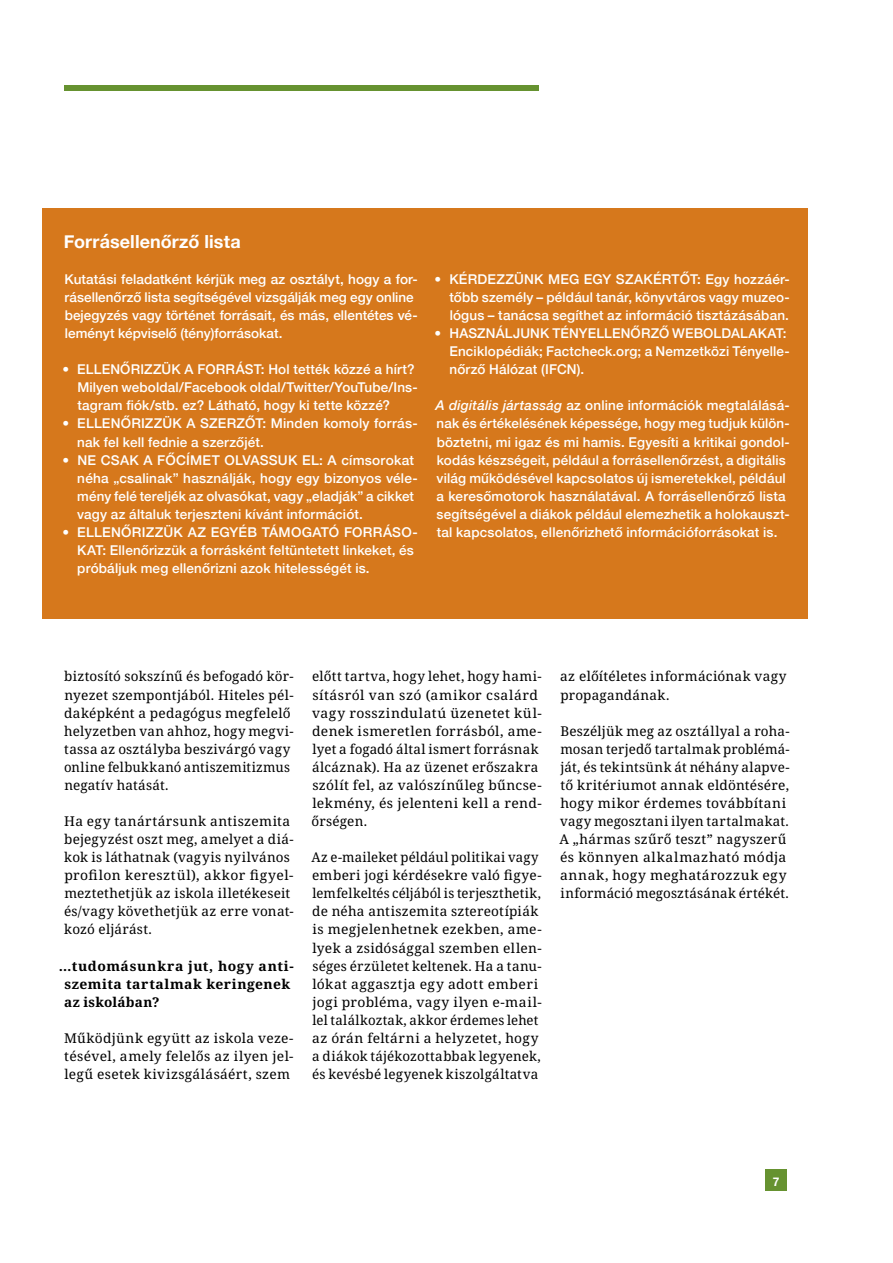
<style>
.page{position:relative;width:893px;height:1263px;background:#fff}
.page>*{position:absolute;margin:0;border:0;box-sizing:border-box;transform-origin:0 0}
.t1{font:700 18px "Helvetica Neue";letter-spacing:.005em;color:#fff}
.t2{font:13.5px/18px "Noto Serif";letter-spacing:.02em;color:#000}
.t3{font:500 13.5px/18px "Helvetica Neue";letter-spacing:.01em;color:#fff}
.t4{font:700 13.5px/18px "Noto Serif";letter-spacing:.035em;color:#000}
.t5{font:700 12px "Helvetica Neue";color:#fff}
.s1{font-style:italic}
</style>
<div class="page">
<div style="left:765px;top:1169px;width:22px;height:22px;background:#669230"></div>
<div style="left:64px;top:85px;width:475px;height:5px;background:#669230"></div>
<div style="left:43px;top:249px;width:765px;height:370px;background:#d6781c"></div>
<div style="left:43px;top:208px;width:765px;height:61px;background:#d6781c"></div>
<h1 class="t1" style="left:64px;top:227px;width:178px">Forrásellenőrző lista</h1>
<p class="t3" style="left:65px;top:269px;width:355px">Kutatási feladatként kérjük meg az osztályt, hogy a for&shy;rásellenőrző lista segítségével vizsgálják meg egy online bejegyzés vagy történet forrásait, és más, ellentétes vé&shy;leményt képviselő (tény)forrásokat.</p>
<p class="t3" style="left:77px;top:359px;width:342px;text-indent:-15px">• ELLENŐRIZZÜK A FORRÁST: Hol tették közzé a hírt?<br>Milyen weboldal/Facebook oldal/Twitter/YouTube/Ins&shy;tagram fiók/stb. ez? Látható, hogy ki tette közzé?</p>
<p class="t3" style="left:77px;top:413px;width:342px;text-indent:-15px">• ELLENŐRIZZÜK A SZERZŐT: Minden komoly forrás&shy;nak fel kell fednie a szerzőjét.</p>
<p class="t3" style="left:77px;top:450px;width:342px;text-indent:-15px">• NE CSAK A FŐCÍMET OLVASSUK EL: A címsorokat néha „csalinak” használják, hogy egy bizonyos véle&shy;mény felé tereljék az olvasókat, vagy „eladják” a cikket vagy az általuk terjeszteni kívánt információt.</p>
<p class="t3" style="left:77px;top:522px;width:342px;text-indent:-15px">• ELLENŐRIZZÜK AZ EGYÉB TÁMOGATÓ FORRÁSO-<br>KAT: Ellenőrizzük a forrásként feltüntetett linkeket, és próbáljuk meg ellenőrizni azok hitelességét is.</p>
<p class="t3" style="left:449px;top:269px;width:342px;text-align:justify;text-indent:-15px">• KÉRDEZZÜNK MEG EGY SZAKÉRTŐT: Egy hozzáér&shy;tőbb személy – például tanár, könyvtáros vagy muzeo&shy;lógus – tanácsa segíthet az információ tisztázásában.</p>
<p class="t3" style="left:449px;top:323px;width:342px;text-indent:-15px">• HASZNÁLJUNK TÉNYELLENŐRZŐ WEBOLDALAKAT:<br>Enciklopédiák; Factcheck.org; a Nemzetközi Tényelle&shy;nőrző Hálózat (IFCN).</p>
<p class="t3" style="left:436px;top:395px;width:356px"><span class="s1">A digitális jártasság</span> az online információk megtalálásá&shy;nak és értékelésének képessége, hogy meg tudjuk külön&shy;böztetni, mi igaz és mi hamis. Egyesíti a kritikai gondol&shy;kodás készségeit, például a forrásellenőrzést, a digitális világ működésével kapcsolatos új ismeretekkel, például a keresőmotorok használatával. A forrásellenőrző lista segítségével a diákok például elemezhetik a holokauszt&shy;tal kapcsolatos, ellenőrizhető információforrásokat is.</p>
<p class="t2" style="left:64px;top:668px;width:231px">biztosító sokszínű és befogadó kör&shy;nyezet szempontjából. Hiteles pél&shy;daképként a pedagógus megfelelő helyzetben van ahhoz, hogy megvi&shy;tassa az osztályba beszivárgó vagy online felbukkanó antiszemitizmus negatív hatását.</p>
<p class="t2" style="left:64px;top:812px;width:231px">Ha egy tanártársunk antiszemita bejegyzést oszt meg, amelyet a diá&shy;kok is láthatnak (vagyis nyilvános profilon keresztül), akkor figyel&shy;meztethetjük az iskola illetékeseit és/vagy követhetjük az erre vonat&shy;kozó eljárást.</p>
<p class="t4" style="left:64px;top:957px;width:231px;text-indent:-5px">…tudomásunkra jut, hogy anti&shy;szemita tartalmak keringenek az iskolában?</p>
<p class="t2" style="left:64px;top:1029px;width:231px;text-align:justify">Működjünk együtt az iskola veze&shy;tésével, amely felelős az ilyen jel&shy;legű esetek kivizsgálásáért, szem</p>
<p class="t2" style="left:312px;top:668px;width:232px">előtt tartva, hogy lehet, hogy hami&shy;sításról van szó (amikor csalárd vagy rosszindulatú üzenetet kül&shy;denek ismeretlen forrásból, ame&shy;lyet a fogadó által ismert forrásnak álcáznak). Ha az üzenet erőszakra szólít fel, az valószínűleg bűncse&shy;lekmény, és jelenteni kell a rend&shy;őrségen.</p>
<p class="t2" style="left:311px;top:849px;width:232px">Az e-maileket például politikai vagy emberi jogi kérdésekre való figye&shy;lemfelkeltés céljából is terjeszthetik, de néha antiszemita sztereotípiák is megjelenhetnek ezekben, ame&shy;lyek a zsidósággal szemben ellen&shy;séges érzületet keltenek. Ha a tanu&shy;lókat aggasztja egy adott emberi jogi probléma, vagy ilyen e-mail&shy;lel találkoztak, akkor érdemes lehet az órán feltárni a helyzetet, hogy a diákok tájékozottabbak legyenek, és kevésbé legyenek kiszolgáltatva</p>
<p class="t2" style="left:560px;top:668px;width:228px">az előítéletes információnak vagy propagandának.</p>
<p class="t2" style="left:559px;top:722px;width:232px">Beszéljük meg az osztállyal a roha&shy;mosan terjedő tartalmak problémá&shy;ját, és tekintsünk át néhány alapve&shy;tő kritériumot annak eldöntésére, hogy mikor érdemes továbbítani vagy megosztani ilyen tartalmakat.<br>A „hármas szűrő teszt” nagyszerű és könnyen alkalmazható módja annak, hogy meghatározzuk egy információ megosztásának értékét.</p>
<p class="t5" style="left:773px;top:1172px;width:8px">7</p>
</div>
